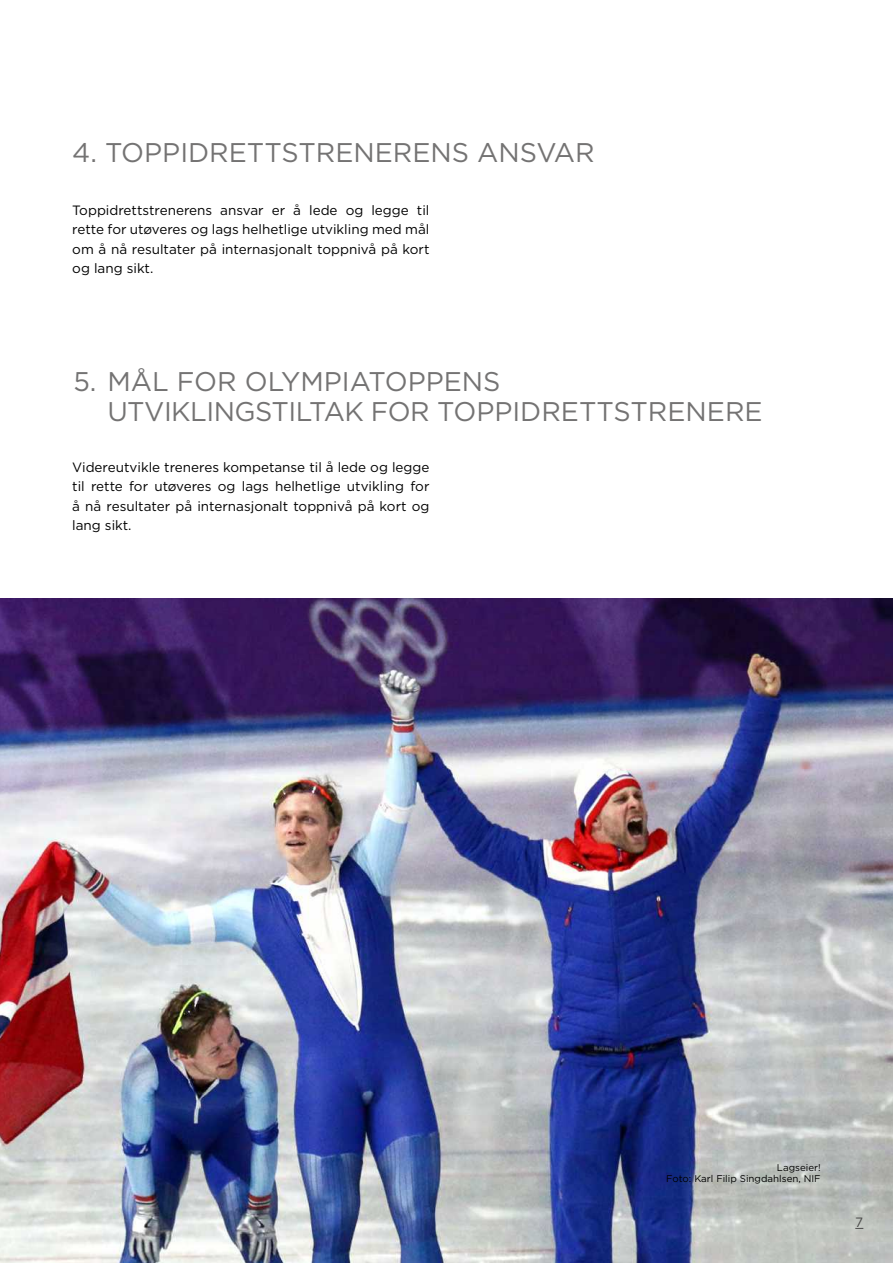
<style>
.page{position:relative;width:893px;height:1263px;background:#fff}
.page>*{position:absolute;margin:0;border:0;box-sizing:border-box;transform-origin:0 0}
.t1{font:27px/30px "Gotham";color:#747373}
.t2{font:13.5px/19.5px "Gotham";color:#000;text-align:justify}
.t3{font:13.5px "Gotham";color:#4a4a49}
.t4{font:9.75px/11.7px "Gotham";color:#000;text-align:right}
</style>
<div class="page">
<img style="left:0;top:598px;width:893px;height:665px">
<h1 class="t1" style="left:72px;top:136px;width:524px">4. TOPPIDRETTSTRENERENS ANSVAR</h1>
<p class="t2" style="left:72px;top:200px;width:359px">Toppidrettstrenerens ansvar er å lede og legge til rette for utøveres og lags helhetlige utvikling med mål om å nå resultater på internasjonalt toppnivå på kort og lang sikt.</p>
<h1 class="t1" style="left:107px;top:366px;width:657px;text-indent:-34px">5. MÅL FOR OLYMPIATOPPENS<br>UTVIKLINGSTILTAK FOR TOPPIDRETTSTRENERE</h1>
<p class="t2" style="left:72px;top:457px;width:359px">Videreutvikle treneres kompetanse til å lede og legge til rette for utøveres og lags helhetlige utvikling for å nå resultater på internasjonalt toppnivå på kort og lang sikt.</p>
<p class="t4" style="left:666px;top:1161px;width:156px">Lagseier!<br>Foto: Karl Filip Singdahlsen, NIF</p>
<p class="t3" style="left:855px;top:1213px;width:10px">7</p>
</div>
